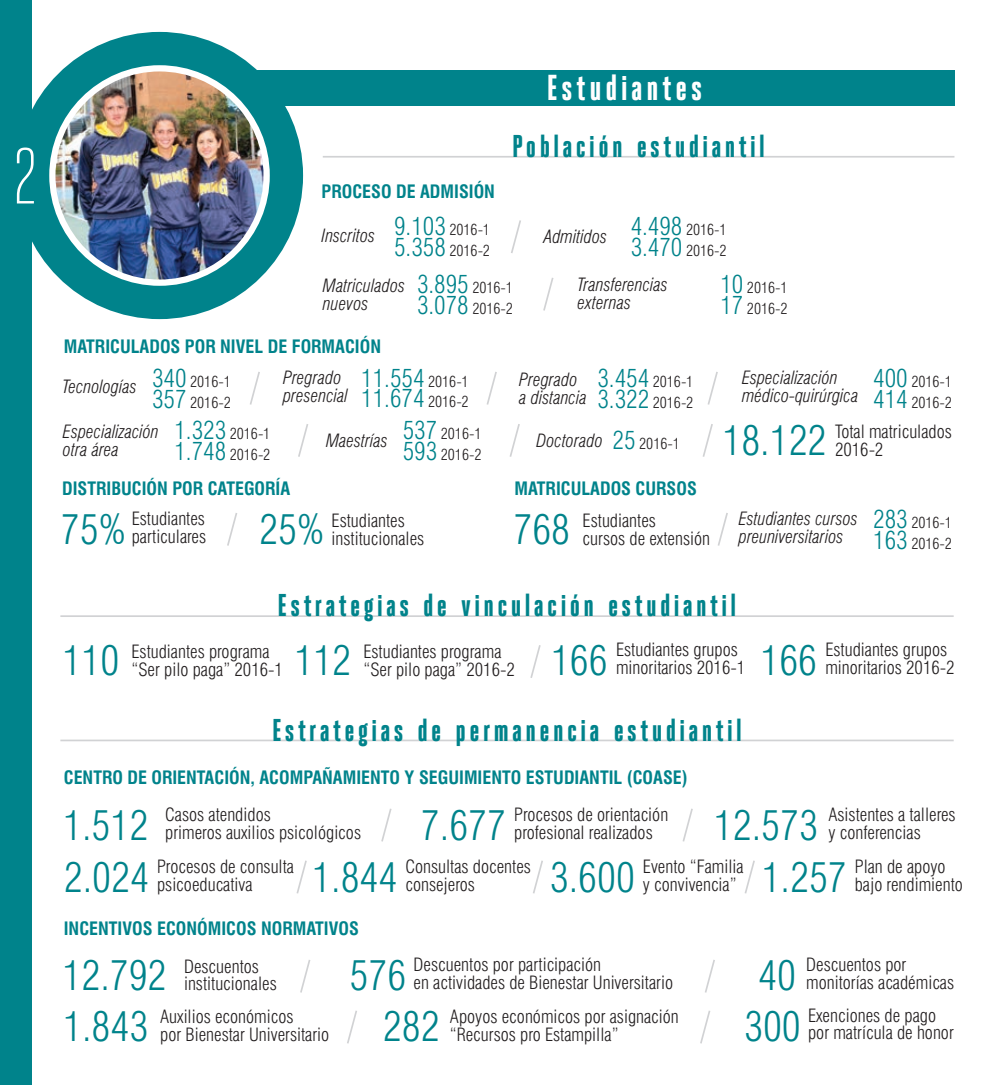
<style>
.page{position:relative;width:989px;height:1085px;background:#fff}
.page>*{position:absolute;margin:0;border:0;box-sizing:border-box;transform-origin:0 0}
.t1{font:300 78.75px "Heroic Condensed";color:#fff}
.t2{font:300 condensed 40.5px/50.9px "Swiss 721 BT";color:#00838b}
.t3{font:800 36px "Heroic Condensed";letter-spacing:.105em;color:#fff}
.t4{font:800 31.5px "Heroic Condensed";letter-spacing:.105em;color:#00838b}
.t5{font:300 condensed 24.53px/20.7px "Swiss 721 BT";color:#00838b}
.t6{font:300 condensed 18px/17.6px "Swiss 721 BT";color:#231f20}
.t7{font:italic 300 condensed 18px/17.6px "Swiss 721 BT";color:#231f20}
.t8{font:700 condensed 18px "Swiss 721 BT";color:#00838b}
.t9{font:300 condensed 15.08px/20.7px "Swiss 721 BT";color:#231f20}
.s1{font-size:24.53px;color:#00838b}
.s2{font-size:15.08px;color:#231f20}
</style>
<div class="page">
<div style="left:0;top:0;width:32px;height:1084px;background:#00838b"></div>
<svg style="left:32px;top:32px;width:271px;height:287px;fill:#00838b"></svg>
<img style="left:55px;top:71px;width:208px;height:208px;border-radius:50%">
<hr style="left:323px;top:156px;width:631px;height:1px;background:#d1d2d4">
<hr style="left:60px;top:615px;width:893px;height:2px;background:#d1d2d4">
<hr style="left:60px;top:739px;width:893px;height:2px;background:#d1d2d4">
<svg style="left:250px;top:372px;width:10px;height:33px"></svg>
<svg style="left:486px;top:372px;width:11px;height:33px"></svg>
<svg style="left:511px;top:220px;width:10px;height:33px"></svg>
<svg style="left:707px;top:372px;width:11px;height:33px"></svg>
<svg style="left:298px;top:424px;width:10px;height:33px"></svg>
<svg style="left:510px;top:424px;width:10px;height:33px"></svg>
<svg style="left:703px;top:424px;width:10px;height:33px"></svg>
<svg style="left:530px;top:645px;width:11px;height:33px"></svg>
<svg style="left:300px;top:960px;width:11px;height:33px"></svg>
<svg style="left:381px;top:808px;width:11px;height:34px"></svg>
<svg style="left:347px;top:1010px;width:10px;height:34px"></svg>
<svg style="left:705px;top:960px;width:10px;height:33px"></svg>
<svg style="left:700px;top:1010px;width:11px;height:34px"></svg>
<svg style="left:718px;top:513px;width:10px;height:33px"></svg>
<svg style="left:682px;top:808px;width:11px;height:34px"></svg>
<svg style="left:543px;top:277px;width:11px;height:34px"></svg>
<svg style="left:227px;top:513px;width:10px;height:33px"></svg>
<svg style="left:296px;top:860px;width:11px;height:34px"></svg>
<svg style="left:533px;top:860px;width:10px;height:34px"></svg>
<svg style="left:744px;top:860px;width:11px;height:34px"></svg>
<div style="left:255px;top:70px;width:699px;height:35px;background:#00838b"></div>
<h1 class="t1" style="left:13px;top:144px;width:26px">2</h1>
<h3 class="t3" style="left:547px;top:73px;width:157px">Estudiantes</h3>
<p class="t8" style="left:321px;top:184px;width:175px">PROCESO DE ADMISIÓN</p>
<h3 class="t4" style="left:512px;top:133px;width:254px">Población estudiantil</h3>
<p class="t9" style="left:394px;top:221px;width:97px"><span class="s1">9.103</span> 2016-1<br><span class="s1">5.358</span> 2016-2</p>
<p class="t9" style="left:630px;top:221px;width:97px"><span class="s1">4.498</span> 2016-1<br><span class="s1">3.470</span> 2016-2</p>
<p class="t7" style="left:321px;top:228px;width:55px">Inscritos</p>
<p class="t7" style="left:544px;top:230px;width:64px">Admitidos</p>
<p class="t7" style="left:323px;top:278px;width:84px">Matriculados nuevos</p>
<p class="t9" style="left:417px;top:278px;width:97px"><span class="s1">3.895</span> 2016-1<br><span class="s1">3.078</span> 2016-2</p>
<p class="t9" style="left:720px;top:278px;width:69px"><span class="s1">10</span> 2016-1<br><span class="s1">17</span> 2016-2</p>
<p class="t7" style="left:577px;top:278px;width:92px">Transferencias externas</p>
<p class="t8" style="left:64px;top:339px;width:319px">MATRICULADOS POR NIVEL DE FORMACIÓN</p>
<p class="t7" style="left:63px;top:379px;width:170px">Tecnologías <sup>340</sup> <sup>2016-1</sup></p>
<p class="t9" style="left:174px;top:388px;width:97px;line-height:31.5px;text-indent:-22px"><span class="s1">357</span> 2016-2<br><span class="s1">1.323</span> 2016-1</p>
<p class="t9" style="left:174px;top:445px;width:97px"><span class="s1">1.748</span> 2016-2</p>
<p class="t7" style="left:63px;top:424px;width:97px">Especialización otra área</p>
<h3 class="t5" style="left:361px;top:370px;width:109px">11.554 <span class="s2">2016-1<br></span>11.674 <span class="s2">2016-2</span></h3>
<p class="t9" style="left:597px;top:372px;width:97px"><span class="s1">3.454</span> 2016-1<br><span class="s1">3.322</span> 2016-2</p>
<p class="t7" style="left:283px;top:371px;width:66px">Pregrado presencial</p>
<p class="t7" style="left:519px;top:372px;width:69px">Pregrado a distancia</p>
<p class="t9" style="left:403px;top:425px;width:80px"><span class="s1">537</span> 2016-1<br><span class="s1">593</span> 2016-2</p>
<p class="t9" style="left:612px;top:435px;width:69px"><span class="s1">25</span> 2016-1</p>
<p class="t7" style="left:326px;top:433px;width:63px">Maestrías</p>
<p class="t7" style="left:536px;top:433px;width:68px">Doctorado</p>
<p class="t7" style="left:742px;top:371px;width:118px">Especialización médico-quirúrgica</p>
<p class="t9" style="left:873px;top:372px;width:80px"><span class="s1">400</span> 2016-1<br><span class="s1">414</span> 2016-2</p>
<h2 class="t2" style="left:722px;top:419px;width:106px">18.122</h2>
<p class="t6" style="left:835px;top:424px;width:118px">Total matriculados</p>
<p class="t6" style="left:835px;top:442px;width:50px">2016-2</p>
<p class="t8" style="left:62px;top:481px;width:229px">DISTRIBUCIÓN POR CATEGORÍA</p>
<p class="t6" style="left:132px;top:512px;width:76px">Estudiantes particulares</p>
<p class="t6" style="left:331px;top:513px;width:75px">Estudiantes</p>
<h2 class="t2" style="left:61px;top:508px;width:66px">75%</h2>
<h2 class="t2" style="left:259px;top:508px;width:66px">25%</h2>
<p class="t6" style="left:331px;top:531px;width:94px">institucionales</p>
<p class="t8" style="left:514px;top:481px;width:184px">MATRICULADOS CURSOS</p>
<p class="t6" style="left:582px;top:513px;width:129px">Estudiantes<br>cursos de extensión</p>
<p class="t7" style="left:738px;top:512px;width:121px">Estudiantes cursos</p>
<h2 class="t2" style="left:513px;top:508px;width:58px">768</h2>
<p class="t7" style="left:738px;top:529px;width:106px">preuniversitarios</p>
<p class="t9" style="left:873px;top:513px;width:80px"><span class="s1">283</span> 2016-1<br><span class="s1">163</span> 2016-2</p>
<h3 class="t4" style="left:278px;top:592px;width:460px">Estrategias de vinculación estudiantil</h3>
<h2 class="t2" style="left:62px;top:639px;width:58px">110</h2>
<h2 class="t2" style="left:294px;top:639px;width:58px">112</h2>
<p class="t6" style="left:131px;top:644px;width:153px">Estudiantes programa “Ser pilo paga” 2016-1</p>
<p class="t6" style="left:363px;top:644px;width:153px">Estudiantes programa “Ser pilo paga” 2016-2</p>
<h2 class="t2" style="left:551px;top:639px;width:58px">166</h2>
<p class="t6" style="left:616px;top:642px;width:123px">Estudiantes grupos</p>
<p class="t6" style="left:616px;top:660px;width:131px">minoritarios 2016-1</p>
<h2 class="t2" style="left:760px;top:639px;width:58px">166</h2>
<p class="t6" style="left:825px;top:642px;width:123px">Estudiantes grupos</p>
<p class="t6" style="left:825px;top:660px;width:131px">minoritarios 2016-2</p>
<h3 class="t4" style="left:272px;top:717px;width:471px">Estrategias de permanencia estudiantil</h3>
<p class="t8" style="left:64px;top:770px;width:625px">CENTRO DE ORIENTACIÓN, ACOMPAÑAMIENTO Y SEGUIMIENTO ESTUDIANTIL (COASE)</p>
<h2 class="t2" style="left:63px;top:803px;width:87px">1.512</h2>
<h2 class="t2" style="left:64px;top:855px;width:87px">2.024</h2>
<p class="t6" style="left:165px;top:807px;width:197px">Casos atendidos<br>primeros auxilios psicológicos</p>
<p class="t6" style="left:828px;top:807px;width:129px">Asistentes a talleres</p>
<p class="t6" style="left:514px;top:807px;width:156px">Procesos de orientación</p>
<h2 class="t2" style="left:714px;top:803px;width:106px">12.573</h2>
<h2 class="t2" style="left:421px;top:803px;width:87px">7.677</h2>
<p class="t6" style="left:854px;top:817px;width:92px;line-height:34.2px;text-indent:-26px">y conferencias<br>Plan de apoyo</p>
<p class="t6" style="left:514px;top:825px;width:140px">profesional realizados</p>
<p class="t6" style="left:405px;top:859px;width:127px">Consultas docentes consejeros</p>
<p class="t6" style="left:643px;top:859px;width:102px">Evento “Familia</p>
<p class="t6" style="left:157px;top:859px;width:138px">Procesos de consulta</p>
<h2 class="t2" style="left:312px;top:855px;width:87px">1.844</h2>
<h2 class="t2" style="left:550px;top:855px;width:87px">3.600</h2>
<h2 class="t2" style="left:761px;top:855px;width:87px">1.257</h2>
<p class="t6" style="left:643px;top:877px;width:95px">y convivencia”</p>
<p class="t6" style="left:854px;top:877px;width:110px">bajo rendimiento</p>
<p class="t6" style="left:157px;top:877px;width:97px">psicoeducativa</p>
<p class="t8" style="left:64px;top:920px;width:297px">INCENTIVOS ECONÓMICOS NORMATIVOS</p>
<h2 class="t2" style="left:62px;top:953px;width:106px">12.792</h2>
<p class="t6" style="left:184px;top:958px;width:94px">Descuentos institucionales</p>
<h2 class="t2" style="left:63px;top:1004px;width:87px">1.843</h2>
<p class="t6" style="left:160px;top:1009px;width:171px">Auxilios económicos<br>por Bienestar Universitario</p>
<p class="t6" style="left:413px;top:957px;width:261px">Descuentos por participación<br>en actividades de Bienestar Universitario</p>
<p class="t6" style="left:450px;top:1009px;width:230px">Apoyos económicos por asignación “Recursos pro Estampilla”</p>
<h2 class="t2" style="left:383px;top:953px;width:58px;text-indent:-33px">576<br>282</h2>
<h2 class="t2" style="left:758px;top:953px;width:39px">40</h2>
<h2 class="t2" style="left:744px;top:1004px;width:58px">300</h2>
<p class="t6" style="left:806px;top:957px;width:102px">Descuentos por</p>
<p class="t6" style="left:806px;top:974px;width:149px">monitorías académicas</p>
<p class="t6" style="left:808px;top:1008px;width:129px">Exenciones de pago</p>
<p class="t6" style="left:808px;top:1025px;width:147px">por matrícula de honor</p>
</div>
